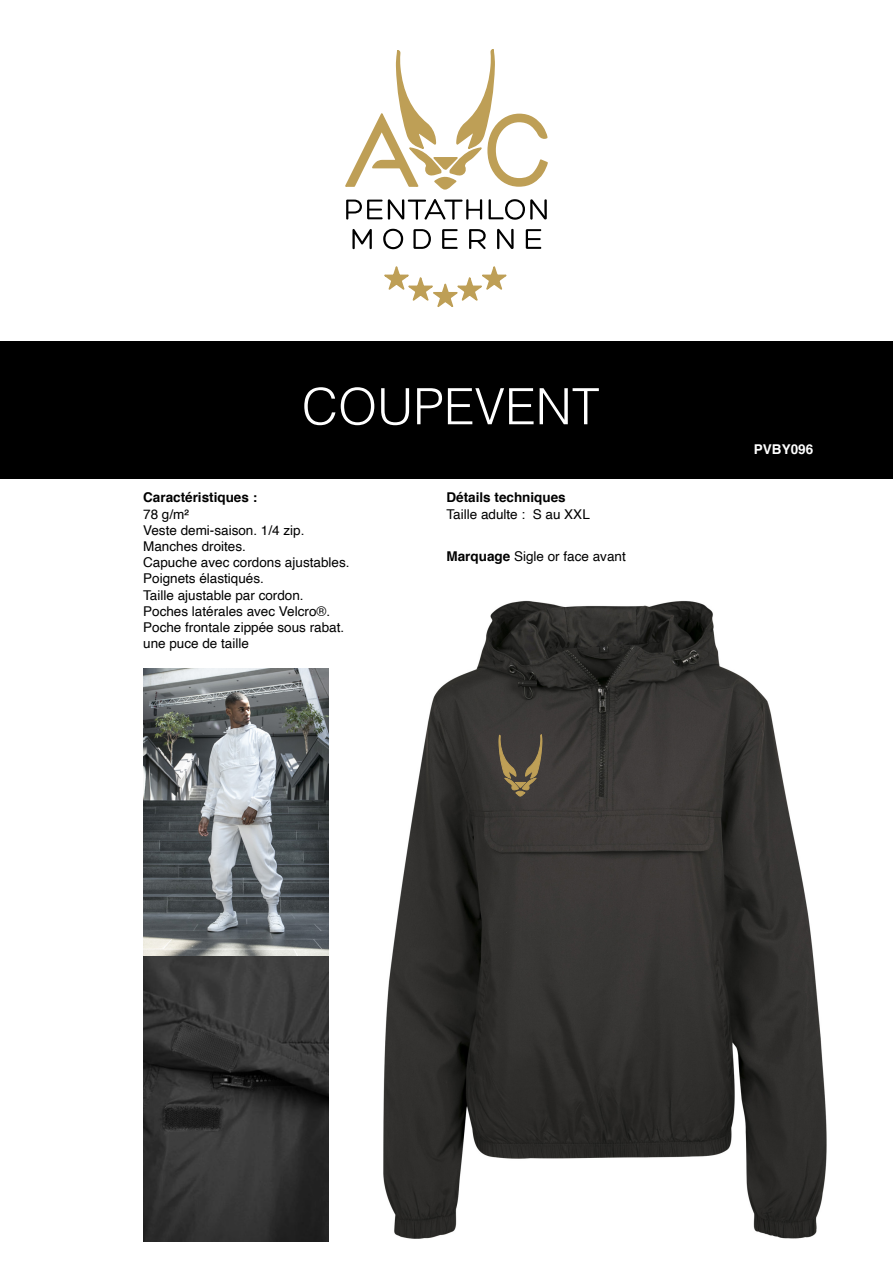
<style>
.page{position:relative;width:893px;height:1263px;background:#fff}
.page>*{position:absolute;margin:0;border:0;box-sizing:border-box;transform-origin:0 0}
.t1{font:300 50.1px "Helvetica";color:#fff}
.t2{font:13.5px/16.2px "Helvetica";color:#000}
.t3{font:700 13.5px "Helvetica";color:#000}
.t4{font:700 13.5px "Helvetica";color:#fff}
.s1{font-weight:700}
</style>
<div class="page">
<div style="left:0;top:341px;width:893px;height:137px;background:#000"></div>
<svg style="left:384px;top:266px;width:123px;height:41px"></svg>
<svg style="left:346px;top:199px;width:136px;height:21px"></svg>
<svg style="left:489px;top:199px;width:58px;height:21px"></svg>
<svg style="left:352px;top:229px;width:20px;height:21px"></svg>
<svg style="left:383px;top:229px;width:20px;height:20px"></svg>
<svg style="left:413px;top:229px;width:18px;height:20px"></svg>
<svg style="left:442px;top:229px;width:16px;height:20px"></svg>
<svg style="left:469px;top:229px;width:17px;height:21px"></svg>
<svg style="left:497px;top:228px;width:17px;height:22px"></svg>
<svg style="left:526px;top:229px;width:16px;height:20px"></svg>
<svg style="left:345px;top:49px;width:203px;height:141px"></svg>
<img style="left:143px;top:669px;width:185px;height:573px">
<img style="left:384px;top:601px;width:443px;height:638px">
<svg style="left:498px;top:710px;width:44px;height:87px;background:#564d3f"></svg>
<h1 class="t1" style="left:302px;top:364px;width:299px">COUPEVENT</h1>
<p class="t3" style="left:143px;top:487px;width:116px">Caractéristiques :</p>
<p class="t2" style="left:143px;top:506px;width:208px">78 g/m²<br>Veste demi-saison. 1/4 zip.<br>Manches droites.<br>Capuche avec cordons ajustables.<br>Poignets élastiqués.<br>Taille ajustable par cordon.<br>Poches latérales avec Velcro®.<br>Poche frontale zippée sous rabat. une puce de taille</p>
<p class="t3" style="left:446px;top:487px;width:121px">Détails techniques</p>
<p class="t2" style="left:446px;top:506px;width:145px">Taille adulte : S au XXL</p>
<p class="t2" style="left:446px;top:549px;width:181px"><span class="s1">Marquage</span> Sigle or face avant</p>
<p class="t4" style="left:754px;top:439px;width:61px">PVBY096</p>
</div>
